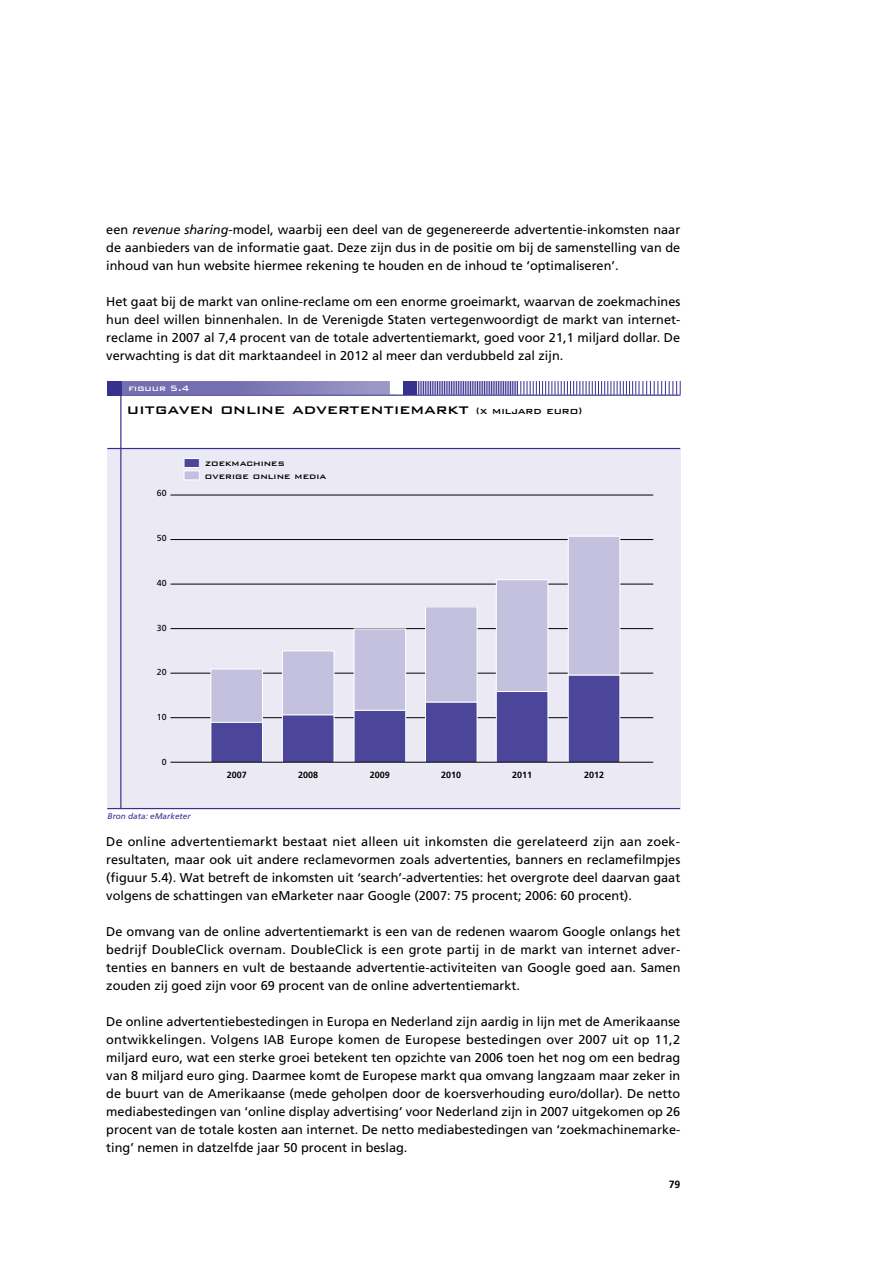
<style>
.page{position:relative;width:893px;height:1263px;background:#fff}
.page>*{position:absolute;margin:0;border:0;box-sizing:border-box;transform-origin:0 0}
.t1{font:500 18px "Bank Gothic BT";color:#000}
.t2{font:12.75px/18px "Frutiger";color:#000;text-align:justify}
.t3{font:500 10.5px/12.1px "Bank Gothic BT";color:#000}
.t4{font:500 10.5px "Bank Gothic BT";color:#fff}
.t5{font:700 10.5px "Frutiger";color:#000}
.t6{font:700 9px "Frutiger LT Std";color:#000}
.t7{font:8.7px "Frutiger LT Std";letter-spacing:-.01em;color:#000}
.t8{font:italic 8.25px "Frutiger LT Std";color:#37318e}
.s1{font-style:italic}
.s2{font-size:12px}
</style>
<div class="page">
<div style="left:107px;top:448px;width:573px;height:360px;background:#ebeaf4"></div>
<svg style="left:122px;top:381px;width:281px;height:14px"></svg>
<div style="left:403px;top:381px;width:14px;height:14px;background:#37318e"></div>
<svg style="left:418px;top:381px;width:263px;height:14px"></svg>
<div style="left:107px;top:381px;width:15px;height:14px;background:#37318e"></div>
<hr style="left:107px;top:808px;width:573px;height:1px;background:#37318e">
<hr style="left:120px;top:393px;width:1px;height:415px;background:#37318e">
<hr style="left:107px;top:395px;width:573px;height:1px;background:#37318e">
<div style="left:184px;top:471px;width:15px;height:9px;background:#c3c1dd"></div>
<div style="left:184px;top:470px;width:16px;height:10px;border:1px solid #fff"></div>
<hr style="left:170px;top:673px;width:483px;height:1px;background:#000">
<hr style="left:170px;top:717px;width:483px;height:1px;background:#000">
<hr style="left:170px;top:495px;width:483px;height:1px;background:#000">
<hr style="left:170px;top:539px;width:483px;height:1px;background:#000">
<div style="left:184px;top:458px;width:15px;height:9px;background:#4b4699"></div>
<div style="left:184px;top:458px;width:16px;height:10px;border:1px solid #fff"></div>
<hr style="left:170px;top:584px;width:483px;height:1px;background:#000">
<hr style="left:170px;top:628px;width:483px;height:1px;background:#000">
<div style="left:211px;top:722px;width:51px;height:41px;background:#4b4699"></div>
<div style="left:211px;top:722px;width:52px;height:41px;border:1px solid #fff"></div>
<div style="left:282px;top:715px;width:52px;height:48px;background:#4b4699"></div>
<div style="left:282px;top:714px;width:52px;height:49px;border:1px solid #fff"></div>
<div style="left:354px;top:710px;width:52px;height:53px;background:#4b4699"></div>
<div style="left:354px;top:710px;width:52px;height:53px;border:1px solid #fff"></div>
<div style="left:425px;top:702px;width:52px;height:61px;background:#4b4699"></div>
<div style="left:425px;top:702px;width:52px;height:61px;border:1px solid #fff"></div>
<div style="left:496px;top:691px;width:52px;height:72px;background:#4b4699"></div>
<div style="left:496px;top:691px;width:52px;height:72px;border:1px solid #fff"></div>
<div style="left:568px;top:675px;width:52px;height:88px;background:#4b4699"></div>
<div style="left:568px;top:675px;width:52px;height:88px;border:1px solid #fff"></div>
<div style="left:211px;top:669px;width:51px;height:53px;background:#c3c1dd"></div>
<div style="left:211px;top:669px;width:52px;height:54px;border:1px solid #fff"></div>
<div style="left:282px;top:651px;width:52px;height:64px;background:#c3c1dd"></div>
<div style="left:282px;top:650px;width:52px;height:65px;border:1px solid #fff"></div>
<div style="left:354px;top:629px;width:52px;height:81px;background:#c3c1dd"></div>
<div style="left:354px;top:628px;width:52px;height:83px;border:1px solid #fff"></div>
<div style="left:425px;top:607px;width:52px;height:95px;background:#c3c1dd"></div>
<div style="left:425px;top:606px;width:52px;height:96px;border:1px solid #fff"></div>
<div style="left:496px;top:580px;width:52px;height:111px;background:#c3c1dd"></div>
<div style="left:496px;top:579px;width:52px;height:113px;border:1px solid #fff"></div>
<div style="left:568px;top:536px;width:52px;height:139px;background:#c3c1dd"></div>
<div style="left:568px;top:536px;width:52px;height:139px;border:1px solid #fff"></div>
<hr style="left:170px;top:762px;width:483px;height:1px;background:#000">
<hr style="left:107px;top:448px;width:573px;height:1px;background:#37318e">
<p class="t2" style="left:106px;top:220px;width:575px">een <span class="s1">revenue sharing</span>-model, waarbij een deel van de gegenereerde advertentie-inkomsten naar de aanbieders van de informatie gaat. Deze zijn dus in de positie om bij de samenstelling van de inhoud van hun website hiermee rekening te houden en de inhoud te ‘optimaliseren’.</p>
<p class="t2" style="left:106px;top:292px;width:576px">Het gaat bij de markt van online-reclame om een enorme groeimarkt, waarvan de zoekmachines hun deel willen binnenhalen. In de Verenigde Staten vertegenwoordigt de markt van internet&shy;reclame in 2007 al 7,4 procent van de totale advertentiemarkt, goed voor 21,1 miljard dollar. De verwachting is dat dit marktaandeel in 2012 al meer dan verdubbeld zal zijn.</p>
<p class="t4" style="left:129px;top:383px;width:63px">figuur 5.4</p>
<p class="t1" style="left:127px;top:399px;width:457px">uitgaven online advertentiemarkt <span class="s2">(x miljard euro)</span></p>
<p class="t7" style="left:157px;top:488px;width:11px">60</p>
<p class="t7" style="left:157px;top:533px;width:11px">50</p>
<p class="t7" style="left:157px;top:578px;width:11px">40</p>
<p class="t7" style="left:157px;top:622px;width:11px">30</p>
<p class="t7" style="left:157px;top:667px;width:11px">20</p>
<p class="t7" style="left:157px;top:712px;width:11px">10</p>
<p class="t3" style="left:205px;top:457px;width:123px">zoekmachines overige online media</p>
<p class="t7" style="left:162px;top:757px;width:6px">0</p>
<p class="t8" style="left:108px;top:811px;width:84px">Bron data: eMarketer</p>
<p class="t6" style="left:227px;top:769px;width:22px">2007</p>
<p class="t6" style="left:298px;top:769px;width:22px">2008</p>
<p class="t6" style="left:370px;top:769px;width:22px">2009</p>
<p class="t6" style="left:441px;top:769px;width:22px">2010</p>
<p class="t6" style="left:512px;top:769px;width:22px">2011</p>
<p class="t6" style="left:584px;top:769px;width:22px">2012</p>
<p class="t2" style="left:106px;top:832px;width:575px">De online advertentiemarkt bestaat niet alleen uit inkomsten die gerelateerd zijn aan zoek&shy;resultaten, maar ook uit andere reclamevormen zoals advertenties, banners en reclamefilmpjes (figuur 5.4). Wat betreft de inkomsten uit ‘search’-advertenties: het overgrote deel daarvan gaat volgens de schattingen van eMarketer naar Google (2007: 75 procent; 2006: 60 procent).</p>
<p class="t2" style="left:106px;top:922px;width:576px">De omvang van de online advertentiemarkt is een van de redenen waarom Google onlangs het bedrijf DoubleClick overnam. DoubleClick is een grote partij in de markt van internet adver&shy;tenties en banners en vult de bestaande advertentie-activiteiten van Google goed aan. Samen zouden zij goed zijn voor 69 procent van de online advertentiemarkt.</p>
<p class="t2" style="left:106px;top:1013px;width:576px">De online advertentiebestedingen in Europa en Nederland zijn aardig in lijn met de Amerikaanse ontwikkelingen. Volgens IAB Europe komen de Europese bestedingen over 2007 uit op 11,2 miljard euro, wat een sterke groei betekent ten opzichte van 2006 toen het nog om een bedrag van 8 miljard euro ging. Daarmee komt de Europese markt qua omvang langzaam maar zeker in de buurt van de Amerikaanse (mede geholpen door de koersverhouding euro/dollar). De netto mediabestedingen van ‘online display advertising’ voor Nederland zijn in 2007 uitgekomen op 26 procent van de totale kosten aan internet. De netto mediabestedingen van ‘zoekmachinemarke&shy;ting’ nemen in datzelfde jaar 50 procent in beslag.</p>
<p class="t5" style="left:669px;top:1178px;width:13px">79</p>
</div>
